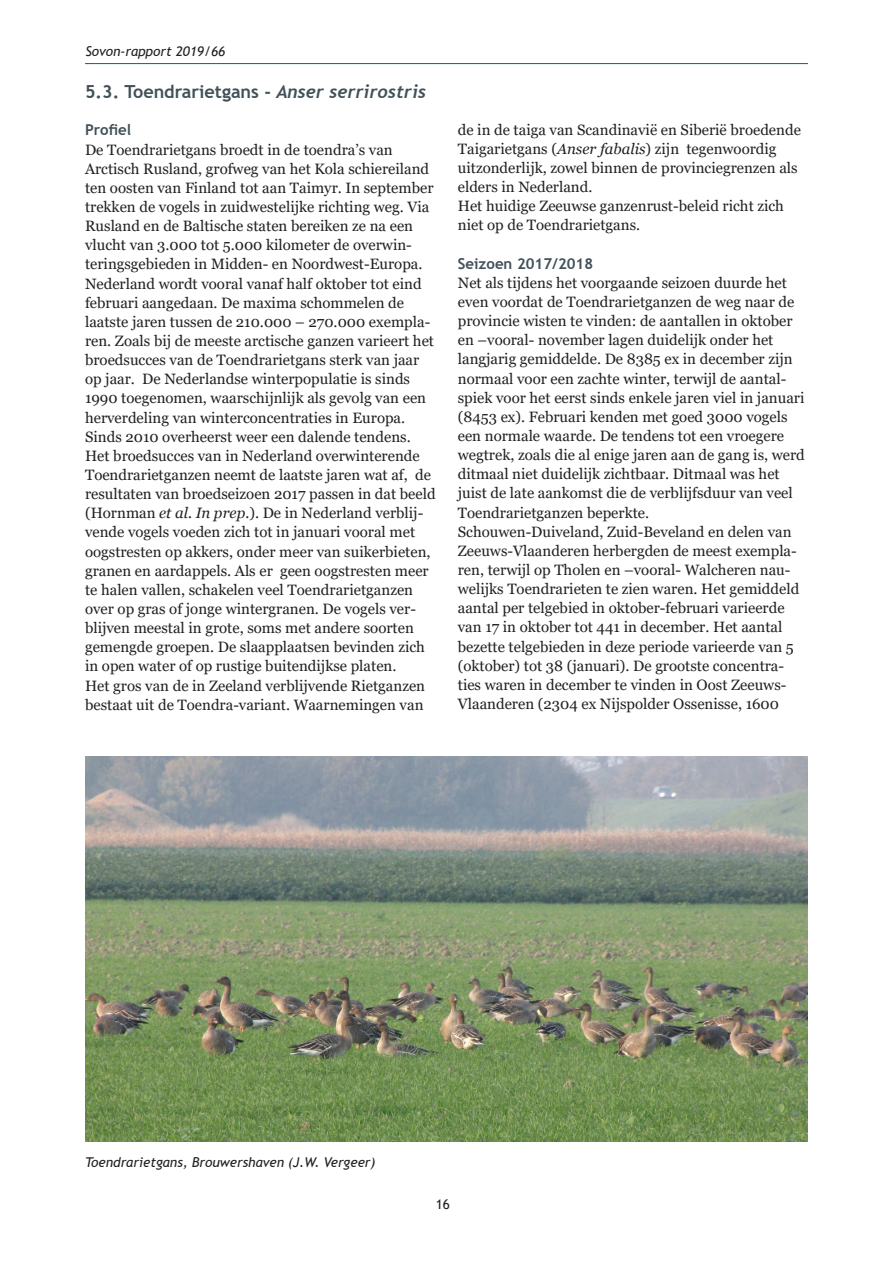
<style>
.page{position:relative;width:893px;height:1263px;background:#fff}
.page>*{position:absolute;margin:0;border:0;box-sizing:border-box;transform-origin:0 0}
.t1{font:700 18px "Trebuchet MS";color:#425159}
.t2{font:15px/19.2px "Georgia";color:#231f20}
.t3{font:700 15px "Trebuchet MS";color:#425159}
.t4{font:italic 13.5px "Trebuchet MS";color:#231f20}
.t5{font:13.5px "Trebuchet MS";color:#231f20}
.s1{font-family:"Trebuchet";font-style:italic}
.s2{font-style:italic}
</style>
<div class="page">
<hr style="left:85px;top:63px;width:723px;height:1px;background:#00657c">
<img style="left:85px;top:757px;width:723px;height:385px">
<p class="t4" style="left:85px;top:43px;width:141px">Sovon-rapport 2019/66</p>
<p class="t1" style="left:85px;top:81px;width:343px">5.3. Toendrarietgans - <span class="s1">Anser serrirostris</span></p>
<p class="t3" style="left:85px;top:121px;width:48px">Profiel</p>
<p class="t2" style="left:85px;top:140px;width:352px">De Toendrarietgans broedt in de toendra’s van Arctisch Rusland, grofweg van het Kola schiereiland ten oosten van Finland tot aan Taimyr. In september trekken de vogels in zuidwestelijke richting weg. Via Rusland en de Baltische staten bereiken ze na een vlucht van 3.000 tot 5.000 kilometer de overwin&shy;teringsgebieden in Midden- en Noordwest-Europa.<br>Nederland wordt vooral vanaf half oktober tot eind februari aangedaan. De maxima schommelen de laatste jaren tussen de 210.000 – 270.000 exempla&shy;ren. Zoals bij de meeste arctische ganzen varieert het broedsucces van de Toendrarietgans sterk van jaar op jaar. De Nederlandse winterpopulatie is sinds 1990 toegenomen, waarschijnlijk als gevolg van een herverdeling van winterconcentraties in Europa.<br>Sinds 2010 overheerst weer een dalende tendens.<br>Het broedsucces van in Nederland overwinterende Toendrarietganzen neemt de laatste jaren wat af, de resultaten van broedseizoen 2017 passen in dat beeld (Hornman <span class="s2">et al. In prep.</span>). De in Nederland verblij&shy;vende vogels voeden zich tot in januari vooral met oogstresten op akkers, onder meer van suikerbieten, granen en aardappels. Als er geen oogstresten meer te halen vallen, schakelen veel Toendrarietganzen over op gras of jonge wintergranen. De vogels ver&shy;blijven meestal in grote, soms met andere soorten gemengde groepen. De slaapplaatsen bevinden zich in open water of op rustige buitendijkse platen.<br>Het gros van de in Zeeland verblijvende Rietganzen bestaat uit de Toendra-variant. Waarnemingen van</p>
<p class="t2" style="left:458px;top:120px;width:345px">de in de taiga van Scandinavië en Siberië broedende Taigarietgans (<span class="s2">Anser fabalis</span>) zijn tegenwoordig uitzonderlijk, zowel binnen de provinciegrenzen als elders in Nederland.<br>Het huidige Zeeuwse ganzenrust-beleid richt zich niet op de Toendrarietgans.</p>
<p class="t3" style="left:458px;top:254px;width:137px">Seizoen 2017/2018</p>
<p class="t2" style="left:458px;top:273px;width:349px">Net als tijdens het voorgaande seizoen duurde het even voordat de Toendrarietganzen de weg naar de provincie wisten te vinden: de aantallen in oktober en –vooral- november lagen duidelijk onder het langjarig gemiddelde. De 8385 ex in december zijn normaal voor een zachte winter, terwijl de aantal&shy;spiek voor het eerst sinds enkele jaren viel in januari (8453 ex). Februari kenden met goed 3000 vogels een normale waarde. De tendens tot een vroegere wegtrek, zoals die al enige jaren aan de gang is, werd ditmaal niet duidelijk zichtbaar. Ditmaal was het juist de late aankomst die de verblijfsduur van veel Toendrarietganzen beperkte.<br>Schouwen-Duiveland, Zuid-Beveland en delen van Zeeuws-Vlaanderen herbergden de meest exempla&shy;ren, terwijl op Tholen en –vooral- Walcheren nau&shy;welijks Toendrarieten te zien waren. Het gemiddeld aantal per telgebied in oktober-februari varieerde van 17 in oktober tot 441 in december. Het aantal bezette telgebieden in deze periode varieerde van 5 (oktober) tot 38 (januari). De grootste concentra&shy;ties waren in december te vinden in Oost Zeeuws-Vlaanderen (2304 ex Nijspolder Ossenisse, 1600</p>
<p class="t4" style="left:85px;top:1153px;width:292px">Toendrarietgans, Brouwershaven (J.W. Vergeer)</p>
<p class="t5" style="left:436px;top:1196px;width:16px">16</p>
</div>
